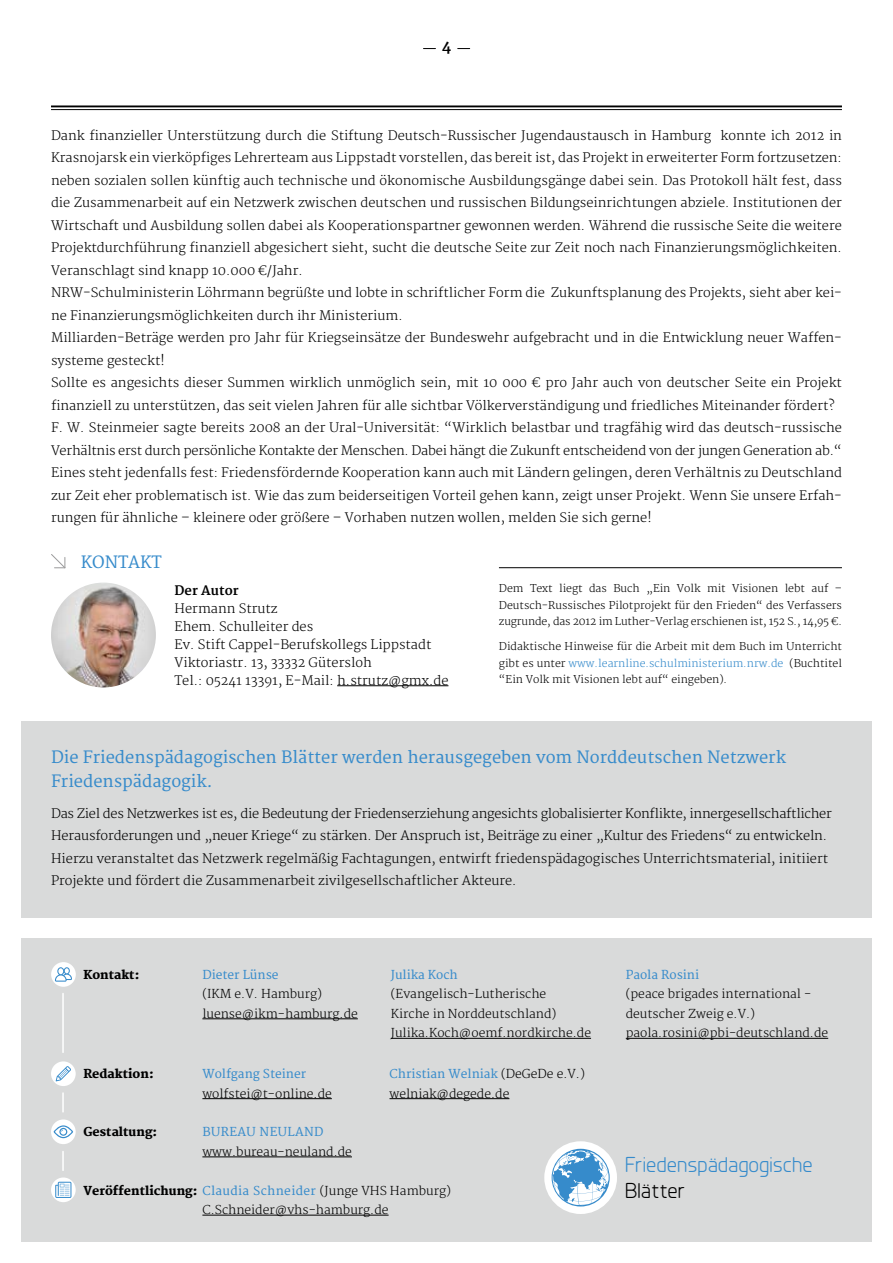
<style>
.page{position:relative;width:893px;height:1263px;background:#fff}
.page>*{position:absolute;margin:0;border:0;box-sizing:border-box;transform-origin:0 0}
.t1{font:21.6px "Planer";color:#368bcb}
.t2{font:21.6px "Planer";color:#000}
.t3{font:16.5px/24px "Merriweather";color:#368bcb}
.t4{font:700 15px "Merriweather";color:#000}
.t5{font:300 12.75px/22.5px "Merriweather";color:#000}
.t6{font:700 12.75px "Merriweather";color:#000}
.t7{font:300 12px/19.5px "Merriweather";color:#000}
.t8{font:800 12px "Merriweather";color:#000}
.t9{font:12px "Merriweather";color:#368bcb}
.t10{font:300 10.5px/16.5px "Merriweather";color:#000;text-align:justify}
.s1{color:#368bcb}
.s2{font-weight:400;color:#368bcb}
.s3{font-weight:300}
</style>
<div class="page">
<div style="left:21px;top:721px;width:851px;height:196px;background:#d9dada"></div>
<hr style="left:337px;top:685px;width:111px;height:1px;background:#000">
<div style="left:21px;top:938px;width:851px;height:304px;background:#d9dada"></div>
<svg style="left:458px;top:48px;width:12px;height:1px"></svg>
<svg style="left:423px;top:48px;width:12px;height:1px"></svg>
<img style="left:51px;top:583px;width:105px;height:104px;border-radius:52px">
<hr style="left:51px;top:105px;width:791px;height:2px;background:#000">
<hr style="left:51px;top:109px;width:791px;height:1px;background:#000">
<hr style="left:62px;top:993px;width:2px;height:59px;background:#fff">
<svg style="left:62px;top:1093px;width:2px;height:19px"></svg>
<svg style="left:62px;top:1151px;width:2px;height:19px"></svg>
<div style="left:544px;top:1141px;width:73px;height:73px;background:#fff;border-radius:50%"></div>
<svg style="left:552px;top:1149px;width:58px;height:57px"></svg>
<div style="left:51px;top:962px;width:25px;height:25px;background:#fff;border-radius:50%"></div>
<svg style="left:55px;top:967px;width:17px;height:15px"></svg>
<hr style="left:626px;top:1038px;width:202px;height:1px;background:#000">
<hr style="left:391px;top:1038px;width:200px;height:1px;background:#000">
<hr style="left:202px;top:1018px;width:156px;height:1px;background:#000">
<div style="left:51px;top:1061px;width:25px;height:25px;background:#fff;border-radius:50%"></div>
<svg style="left:56px;top:1066px;width:15px;height:15px"></svg>
<hr style="left:389px;top:1098px;width:120px;height:1px;background:#000">
<hr style="left:202px;top:1098px;width:130px;height:1px;background:#000">
<div style="left:51px;top:1119px;width:25px;height:25px;background:#fff;border-radius:50%"></div>
<svg style="left:54px;top:1125px;width:19px;height:13px"></svg>
<hr style="left:202px;top:1156px;width:150px;height:1px;background:#000">
<svg style="left:51px;top:1177px;width:25px;height:25px"></svg>
<svg style="left:55px;top:1182px;width:16px;height:16px"></svg>
<hr style="left:202px;top:1215px;width:187px;height:1px;background:#000">
<svg style="left:51px;top:554px;width:15px;height:15px"></svg>
<hr style="left:499px;top:567px;width:343px;height:1px;background:#000">
<p class="t4" style="left:442px;top:37px;width:11px">4</p>
<p class="t5" style="left:51px;top:124px;width:792px">Dank finanzieller Unterstützung durch die Stiftung Deutsch-Russischer Jugendaustausch in Hamburg konnte ich 2012 in Krasnojarsk ein vierköpfiges Lehrerteam aus Lippstadt vorstellen, das bereit ist, das Projekt in erweiterter Form fortzusetzen: neben sozialen sollen künftig auch technische und ökonomische Ausbildungsgänge dabei sein. Das Protokoll hält fest, dass die Zusammenarbeit auf ein Netzwerk zwischen deutschen und russischen Bildungseinrichtungen abziele. Institutionen der Wirtschaft und Ausbildung sollen dabei als Kooperationspartner gewonnen werden. Während die russische Seite die weitere Projektdurchführung finanziell abgesichert sieht, sucht die deutsche Seite zur Zeit noch nach Finanzierungsmöglichkeiten.<br>Veranschlagt sind knapp 10.000 €/Jahr.<br>NRW-Schulministerin Löhrmann begrüßte und lobte in schriftlicher Form die Zukunftsplanung des Projekts, sieht aber kei&shy;ne Finanzierungsmöglichkeiten durch ihr Ministerium.<br>Milliarden-Beträge werden pro Jahr für Kriegseinsätze der Bundeswehr aufgebracht und in die Entwicklung neuer Waffen&shy;systeme gesteckt!<br>Sollte es angesichts dieser Summen wirklich unmöglich sein, mit 10 000 € pro Jahr auch von deutscher Seite ein Projekt finanziell zu unterstützen, das seit vielen Jahren für alle sichtbar Völkerverständigung und friedliches Miteinander fördert?<br>F. W. Steinmeier sagte bereits 2008 an der Ural-Universität: “Wirklich belastbar und tragfähig wird das deutsch-russische Verhältnis erst durch persönliche Kontakte der Menschen. Dabei hängt die Zukunft entscheidend von der jungen Generation ab.“ Eines steht jedenfalls fest: Friedensfördernde Kooperation kann auch mit Ländern gelingen, deren Verhältnis zu Deutschland zur Zeit eher problematisch ist. Wie das zum beiderseitigen Vorteil gehen kann, zeigt unser Projekt. Wenn Sie unsere Erfah&shy;rungen für ähnliche – kleinere oder größere – Vorhaben nutzen wollen, melden Sie sich gerne!</p>
<p class="t3" style="left:81px;top:551px;width:83px">Kontakt</p>
<p class="t6" style="left:175px;top:583px;width:66px">Der Autor</p>
<p class="t5" style="left:175px;top:599px;width:275px;line-height:18px">Hermann Strutz<br>Ehem. Schulleiter des<br>Ev. Stift Cappel-Berufskollegs Lippstadt<br>Viktoriastr. 13, 33332 Gütersloh<br>Tel.: 05241 13391, E-Mail: h.strutz@gmx.de</p>
<p class="t10" style="left:499px;top:581px;width:345px">Dem Text liegt das Buch „Ein Volk mit Visionen lebt auf – Deutsch-Russisches Pilotprojekt für den Frieden“ des Verfassers zugrunde, das 2012 im Luther-Verlag erschienen ist, 152 S., 14,95 €.</p>
<p class="t10" style="left:499px;top:639px;width:345px">Didaktische Hinweise für die Arbeit mit dem Buch im Unterricht gibt es unter <span class="s1">www.learnline.schulministerium.nrw.de</span> (Buchtitel “Ein Volk mit Visionen lebt auf“ eingeben).</p>
<p class="t3" style="left:51px;top:746px;width:737px">Die Friedenspädagogischen Blätter werden herausgegeben vom Norddeutschen Netzwerk<br>Friedenspädagogik.</p>
<p class="t5" style="left:51px;top:803px;width:782px">Das Ziel des Netzwerkes ist es, die Bedeutung der Friedenserziehung angesichts globalisierter Konflikte, innergesellschaftlicher Herausforderungen und „neuer Kriege“ zu stärken. Der Anspruch ist, Beiträge zu einer „Kultur des Friedens“ zu entwickeln.<br>Hierzu veranstaltet das Netzwerk regelmäßig Fachtagungen, entwirft friedenspädagogisches Unterrichtsmaterial, initiiert Projekte und fördert die Zusammenarbeit zivilgesellschaftlicher Akteure.</p>
<p class="t9" style="left:202px;top:967px;width:78px">Dieter Lünse</p>
<p class="t7" style="left:202px;top:985px;width:157px">(IKM e.V. Hamburg) luense@ikm-hamburg.de</p>
<p class="t8" style="left:83px;top:967px;width:58px">Kontakt:</p>
<p class="t9" style="left:626px;top:967px;width:75px">Paola Rosini</p>
<p class="t7" style="left:626px;top:985px;width:204px">(peace brigades international - deutscher Zweig e.V.) paola.rosini@pbi-deutschland.de</p>
<p class="t9" style="left:391px;top:967px;width:68px">Julika Koch</p>
<p class="t7" style="left:391px;top:985px;width:202px">(Evangelisch-Lutherische<br>Kirche in Norddeutschland)<br>Julika.Koch@oemf.nordkirche.de</p>
<p class="t8" style="left:83px;top:1067px;width:72px">Redaktion:</p>
<p class="t7" style="left:389px;top:1064px;width:197px"><span class="s2">Christian Welniak</span> (DeGeDe e.V.) welniak@degede.de</p>
<p class="t9" style="left:202px;top:1067px;width:105px">Wolfgang Steiner</p>
<p class="t7" style="left:202px;top:1084px;width:131px">wolfstei@t-online.de</p>
<p class="t8" style="left:83px;top:1125px;width:75px">Gestaltung:</p>
<p class="t9" style="left:202px;top:1125px;width:10px">BURE</p>
<p class="t9" style="left:237px;top:1125px;width:32px">AU NEUL</p>
<p class="t9" style="left:295px;top:1125px;width:30px">AND</p>
<p class="t7" style="left:202px;top:1142px;width:151px">www.bureau-neuland.de</p>
<p class="t8" style="left:83px;top:1183px;width:288px">Veröffentlichung: <span class="s2">Claudia S chneider</span> <span class="s3">(Junge VHS</span></p>
<p class="t7" style="left:390px;top:1181px;width:62px">Hamburg)</p>
<p class="t7" style="left:202px;top:1200px;width:188px">C.Schneider@vhs-hamburg.de</p>
<h1 class="t1" style="left:625px;top:1152px;width:189px">Friedenspädagogische</h1>
<h1 class="t2" style="left:625px;top:1178px;width:62px">Blätter</h1>
</div>
